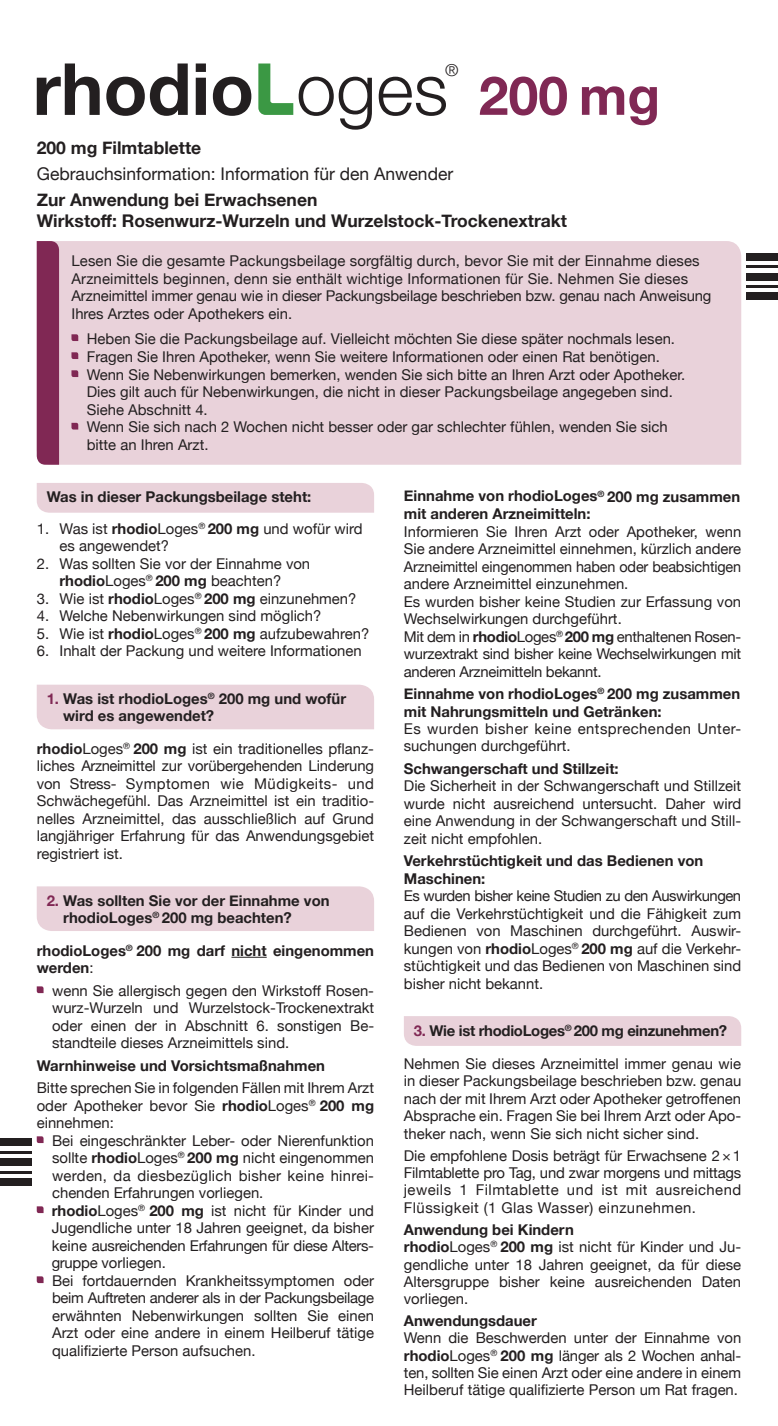
<style>
.page{position:relative;width:778px;height:1426px;background:#fff}
.page>*{position:absolute;margin:0;border:0;box-sizing:border-box;transform-origin:0 0}
.t1{font:700 71.92px "Helvetica Neue";color:#231f20}
.t2{font:700 17.5px/21px "Helvetica Neue";color:#231f20}
.t3{font:17.5px "Helvetica Neue";color:#231f20}
.t4{font:300 16.8px "Helvetica Neue";color:#231f20}
.t5{font:14.88px/17.5px "Helvetica Neue";color:#231f20;text-align:justify}
.t6{font:700 14.88px/17.5px "Helvetica Neue";color:#231f20}
.t7{font:14.88px/17.5px "Helvetica Neue";letter-spacing:.03em;color:#231f20}
.s1{font-weight:300}
.s2{font-size:53.55px;color:#802854}
.s3{font-weight:700}
.s4{color:#802854}
.s5{font-weight:400}
.s6{font-weight:700;color:#802854}
</style>
<div class="page">
<svg style="left:258px;top:63px;width:35px;height:52px"></svg>
<div style="left:59px;top:241px;width:682px;height:224px;background:#e9d2da"></div>
<div style="left:37px;top:241px;width:22px;height:224px;background:#802854"></div>
<div style="left:0;top:1178px;width:32px;height:8px;background:#231f20"></div>
<hr style="left:0;top:1171px;width:32px;height:2px;background:#231f20">
<div style="left:0;top:1158px;width:32px;height:8px;background:#231f20"></div>
<hr style="left:0;top:1151px;width:32px;height:2px;background:#231f20">
<div style="left:0;top:1138px;width:32px;height:8px;background:#231f20"></div>
<div style="left:746px;top:253px;width:32px;height:7px;background:#231f20"></div>
<hr style="left:746px;top:265px;width:32px;height:3px;background:#231f20">
<div style="left:746px;top:273px;width:32px;height:7px;background:#231f20"></div>
<hr style="left:746px;top:285px;width:32px;height:3px;background:#231f20">
<div style="left:746px;top:293px;width:32px;height:7px;background:#231f20"></div>
<div style="left:37px;top:685px;width:337px;height:44px;background:#e9d2da"></div>
<div style="left:37px;top:886px;width:337px;height:45px;background:#e9d2da"></div>
<div style="left:37px;top:483px;width:337px;height:30px;background:#e9d2da"></div>
<div style="left:404px;top:1016px;width:337px;height:30px;background:#e9d2da"></div>
<svg style="left:71px;top:334px;width:7px;height:7px"></svg>
<svg style="left:71px;top:352px;width:7px;height:7px"></svg>
<svg style="left:71px;top:370px;width:7px;height:7px"></svg>
<svg style="left:71px;top:423px;width:7px;height:6px"></svg>
<hr style="left:231px;top:957px;width:36px;height:1px;background:#231f20">
<svg style="left:37px;top:986px;width:7px;height:7px"></svg>
<svg style="left:37px;top:1136px;width:7px;height:7px"></svg>
<svg style="left:37px;top:1206px;width:7px;height:7px"></svg>
<svg style="left:37px;top:1276px;width:7px;height:7px"></svg>
<h1 class="t1" style="left:33px;top:33px;width:629px">rhodio <span class="s1">oges</span> <span class="s2">200 mg</span></h1>
<p class="t4" style="left:445px;top:56px;width:15px">®</p>
<p class="t2" style="left:37px;top:137px;width:166px">200 mg Filmtablette</p>
<p class="t3" style="left:37px;top:161px;width:418px">Gebrauchsinformation: Information für den Anwender</p>
<p class="t2" style="left:37px;top:189px;width:532px">Zur Anwendung bei Erwachsenen<br>Wirkstoff: Rosenwurz-Wurzeln und Wurzelstock-Trockenextrakt</p>
<p class="t5" style="left:71px;top:253px;width:641px;text-align:left">Lesen Sie die gesamte Packungsbeilage sorgfältig durch, bevor Sie mit der Einnahme dieses Arzneimittels beginnen, denn sie enthält wichtige Informationen für Sie. Nehmen Sie dieses Arzneimittel immer genau wie in dieser Packungsbeilage beschrieben bzw. genau nach Anweisung Ihres Arztes oder Apothekers ein.</p>
<p class="t5" style="left:87px;top:330px;width:600px;text-align:left">Heben Sie die Packungsbeilage auf. Vielleicht möchten Sie diese später nochmals lesen.<br>Fragen Sie Ihren Apotheker, wenn Sie weitere Informationen oder einen Rat benötigen.<br>Wenn Sie Nebenwirkungen bemerken, wenden Sie sich bitte an Ihren Arzt oder Apotheker.<br>Dies gilt auch für Nebenwirkungen, die nicht in dieser Packungsbeilage angegeben sind.<br>Siehe Abschnitt 4.<br>Wenn Sie sich nach 2 Wochen nicht besser oder gar schlechter fühlen, wenden Sie sich bitte an Ihren Arzt.</p>
<p class="t6" style="left:47px;top:488px;width:266px">Was in dieser Packungsbeilage steht:</p>
<p class="t5" style="left:60px;top:521px;width:304px;text-indent:-23px">1. Was ist <span class="s3">rhodio</span>Loges<sup>®</sup> <span class="s3">200 mg</span> und wofür wird es angewendet?</p>
<p class="t5" style="left:37px;top:556px;width:275px;text-align:center">2. Was sollten Sie vor der Einnahme von <span class="s3">rhodio</span>Loges<sup>®</sup> <span class="s3">200 mg</span> beachten?</p>
<p class="t5" style="left:37px;top:591px;width:321px">3. Wie ist <span class="s3">rhodio</span>Loges<sup>®</sup> <span class="s3">200 mg</span> einzunehmen?</p>
<p class="t5" style="left:37px;top:608px;width:286px">4. Welche Nebenwirkungen sind möglich?</p>
<p class="t5" style="left:37px;top:626px;width:334px">5. Wie ist <span class="s3">rhodio</span>Loges<sup>®</sup> <span class="s3">200 mg</span> aufzubewahren?</p>
<p class="t5" style="left:37px;top:643px;width:326px">6. Inhalt der Packung und weitere Informationen</p>
<p class="t6" style="left:63px;top:690px;width:284px;text-indent:-17px"><span class="s4">1.</span> Was ist rhodioLoges<sup>®</sup> 200 mg und wofür wird es angewendet?</p>
<p class="t5" style="left:37px;top:740px;width:339px"><span class="s3">rhodio</span>Loges<sup>®</sup> <span class="s3">200 mg</span> ist ein traditionelles pflanz&shy;liches Arzneimittel zur vorübergehenden Linderung von Stress- Symptomen wie Müdigkeits- und Schwächegefühl. Das Arzneimittel ist ein traditio&shy;nelles Arzneimittel, das ausschließlich auf Grund langjähriger Erfahrung für das Anwendungsgebiet registriert ist.</p>
<p class="t6" style="left:63px;top:892px;width:268px;text-indent:-17px"><span class="s4">2.</span> Was sollten Sie vor der Einnahme von rhodioLoges<sup>®</sup> 200 mg beachten?</p>
<p class="t6" style="left:37px;top:942px;width:339px">rhodioLoges<sup>®</sup> 200 mg darf nicht eingenommen werden<span class="s5">:</span></p>
<p class="t5" style="left:52px;top:982px;width:324px">wenn Sie allergisch gegen den Wirkstoff Rosen&shy;wurz-Wurzeln und Wurzelstock-Trockenextrakt oder einen der in Abschnitt 6. sonstigen Be&shy;standteile dieses Arzneimittels sind.</p>
<p class="t6" style="left:37px;top:1057px;width:290px">Warnhinweise und Vorsichtsmaßnahmen</p>
<p class="t5" style="left:37px;top:1080px;width:339px">Bitte sprechen Sie in folgenden Fällen mit Ihrem Arzt oder Apotheker bevor Sie <span class="s3">rhodio</span>Loges<sup>®</sup> <span class="s3">200 mg </span>einnehmen:</p>
<p class="t5" style="left:52px;top:1132px;width:324px;text-align:left">Bei eingeschränkter Leber- oder Nierenfunktion sollte <span class="s3">rhodio</span>Loges<sup>®</sup> <span class="s3">200 mg</span> nicht eingenommen werden, da diesbezüglich bisher keine hinrei&shy;chenden Erfahrungen vorliegen.<br><span class="s3">rhodio</span>Loges<sup>®</sup> <span class="s3">200 mg</span> ist nicht für Kinder und Jugendliche unter 18 Jahren geeignet, da bisher keine ausreichenden Erfahrungen für diese Alters&shy;gruppe vorliegen.<br>Bei fortdauernden Krankheitssymptomen oder beim Auftreten anderer als in der Packungsbeilage erwähnten Nebenwirkungen sollten Sie einen Arzt oder eine andere in einem Heilberuf tätige qualifizierte Person aufsuchen.</p>
<p class="t6" style="left:404px;top:488px;width:338px">Einnahme von rhodioLoges<sup>®</sup> 200 mg zusammen mit anderen Arzneimitteln:</p>
<p class="t5" style="left:404px;top:523px;width:339px;text-align:left">Informieren Sie Ihren Arzt oder Apotheker, wenn Sie andere Arzneimittel einnehmen, kürzlich andere Arzneimittel eingenommen haben oder beabsichtigen andere Arzneimittel einzunehmen.<br>Es wurden bisher keine Studien zur Erfassung von Wechselwirkungen durchgeführt.<br>Mit dem in <span class="s3">rhodio</span>Loges<sup>®</sup> <span class="s3">200 mg</span> enthaltenen Rosen&shy;wurzextrakt sind bisher keine Wechselwirkungen mit anderen Arzneimitteln bekannt.</p>
<p class="t6" style="left:404px;top:685px;width:338px">Einnahme von rhodioLoges<sup>®</sup> 200 mg zusammen mit Nahrungsmitteln und Getränken:</p>
<p class="t7" style="left:404px;top:721px;width:339px">Es wurden bisher keine entsprechenden Unter&shy;suchungen durchgeführt.</p>
<p class="t6" style="left:404px;top:760px;width:216px">Schwangerschaft und Stillzeit:</p>
<p class="t5" style="left:404px;top:778px;width:339px">Die Sicherheit in der Schwangerschaft und Stillzeit wurde nicht ausreichend untersucht. Daher wird eine Anwendung in der Schwangerschaft und Still&shy;zeit nicht empfohlen.</p>
<p class="t6" style="left:404px;top:853px;width:301px">Verkehrstüchtigkeit und das Bedienen von<br>Maschinen:</p>
<p class="t5" style="left:404px;top:888px;width:339px">Es wurden bisher keine Studien zu den Auswirkungen auf die Verkehrstüchtigkeit und die Fähigkeit zum Bedienen von Maschinen durchgeführt. Auswir&shy;kungen von <span class="s3">rhodio</span>Loges<sup>®</sup> <span class="s3">200 mg</span> auf die Verkehr&shy;stüchtigkeit und das Bedienen von Maschinen sind bisher nicht bekannt.</p>
<p class="t5" style="left:404px;top:1015px;width:339px;line-height:32.4px;text-align:center"><span class="s6">3.</span> <span class="s3">Wie ist rhodioLoges</span><sup>®</sup> <span class="s3">200 mg einzunehmen?<br></span>Nehmen Sie dieses Arzneimittel immer genau wie</p>
<p class="t5" style="left:404px;top:1073px;width:339px">in dieser Packungsbeilage beschrieben bzw. genau nach der mit Ihrem Arzt oder Apotheker getroffenen Absprache ein. Fragen Sie bei Ihrem Arzt oder Apo&shy;theker nach, wenn Sie sich nicht sicher sind.</p>
<p class="t5" style="left:404px;top:1148px;width:339px">Die empfohlene Dosis beträgt für Erwachsene 2×1<br>Filmtablette pro Tag, und zwar morgens und mittags jeweils 1 Filmtablette und ist mit ausreichend Flüssigkeit (1 Glas Wasser) einzunehmen.</p>
<p class="t5" style="left:404px;top:1221px;width:339px;text-align:left"><span class="s3">Anwendung bei Kindern<br>rhodio</span>Loges<sup>®</sup> <span class="s3">200 mg</span> ist nicht für Kinder und Ju&shy;gendliche unter 18 Jahren geeignet, da für diese Altersgruppe bisher keine ausreichenden Daten vorliegen.</p>
<p class="t6" style="left:404px;top:1312px;width:135px">Anwendungsdauer</p>
<p class="t5" style="left:404px;top:1330px;width:339px">Wenn die Beschwerden unter der Einnahme von <span class="s3">rhodio</span>Loges<sup>®</sup> <span class="s3">200 mg</span> länger als 2 Wochen anhal&shy;ten, sollten Sie einen Arzt oder eine andere in einem Heilberuf tätige qualifizierte Person um Rat fragen.</p>
</div>
